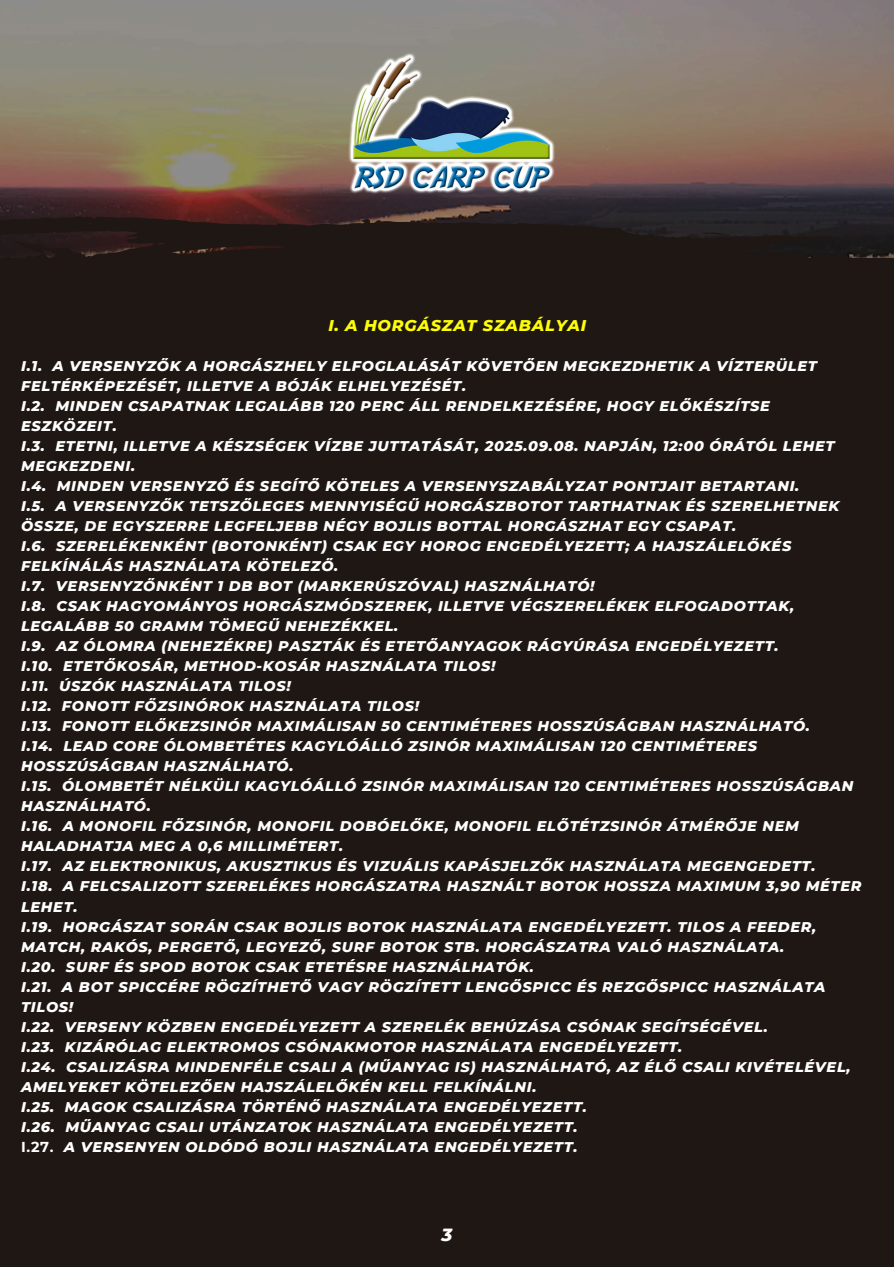
<style>
.page{position:relative;width:894px;height:1267px;background:#fff}
.page>*{position:absolute;margin:0;border:0;box-sizing:border-box;transform-origin:0 0}
.t1{font:italic 800 18px "Montserrat";color:#fff}
.t2{font:italic 800 15.87px "Montserrat";letter-spacing:.05em;color:#fdfd08}
.t3{font:italic 800 14.37px/20px "Montserrat";letter-spacing:.05em;color:#fff}
.s1{font-weight:700;font-style:normal}
</style>
<div class="page">
<div style="left:0;top:0;width:893px;height:1267px;background:#1f1713"></div>
<img style="left:0;top:0;width:893px;height:215px">
<svg style="left:0;top:215px;width:893px;height:43px"></svg>
<img style="left:312px;top:0;width:289px;height:199px">
<p class="t2" style="left:328px;top:313px;width:259px">I. A HORGÁSZAT SZABÁLYAI</p>
<p class="t3" style="left:21px;top:355px;width:841px">I.1. A VERSENYZŐK A HORGÁSZHELY ELFOGLALÁSÁT KÖVETŐEN MEGKEZDHETIK A VÍZTERÜLET FELTÉRKÉPEZÉSÉT, ILLETVE A BÓJÁK ELHELYEZÉSÉT.<br>I.2. MINDEN CSAPATNAK LEGALÁBB 120 PERC ÁLL RENDELKEZÉSÉRE, HOGY ELŐKÉSZÍTSE ESZKÖZEIT.<br>I.3. ETETNI, ILLETVE A KÉSZSÉGEK VÍZBE JUTTATÁSÁT, 2025.09.08. NAPJÁN, 12:00 ÓRÁTÓL LEHET MEGKEZDENI.<br>I.4. MINDEN VERSENYZŐ ÉS SEGÍTŐ KÖTELES A VERSENYSZABÁLYZAT PONTJAIT BETARTANI.<br>I.5. A VERSENYZŐK TETSZŐLEGES MENNYISÉGŰ HORGÁSZBOTOT TARTHATNAK ÉS SZERELHETNEK ÖSSZE, DE EGYSZERRE LEGFELJEBB NÉGY BOJLIS BOTTAL HORGÁSZHAT EGY CSAPAT.<br>I.6. SZERELÉKENKÉNT (BOTONKÉNT) CSAK EGY HOROG ENGEDÉLYEZETT; A HAJSZÁLELŐKÉS FELKÍNÁLÁS HASZNÁLATA KÖTELEZŐ.<br>I.7. VERSENYZŐNKÉNT 1 DB BOT (MARKERÚSZÓVAL) HASZNÁLHATÓ!<br>I.8. CSAK HAGYOMÁNYOS HORGÁSZMÓDSZEREK, ILLETVE VÉGSZERELÉKEK ELFOGADOTTAK, LEGALÁBB 50 GRAMM TÖMEGŰ NEHEZÉKKEL.<br>I.9. AZ ÓLOMRA (NEHEZÉKRE) PASZTÁK ÉS ETETŐANYAGOK RÁGYÚRÁSA ENGEDÉLYEZETT.<br>I.10. ETETŐKOSÁR, METHOD-KOSÁR HASZNÁLATA TILOS!<br>I.11. ÚSZÓK HASZNÁLATA TILOS!<br>I.12. FONOTT FŐZSINÓROK HASZNÁLATA TILOS!<br>I.13. FONOTT ELŐKEZSINÓR MAXIMÁLISAN 50 CENTIMÉTERES HOSSZÚSÁGBAN HASZNÁLHATÓ.<br>I.14. LEAD CORE ÓLOMBETÉTES KAGYLÓÁLLÓ ZSINÓR MAXIMÁLISAN 120 CENTIMÉTERES HOSSZÚSÁGBAN HASZNÁLHATÓ.<br>I.15. ÓLOMBETÉT NÉLKÜLI KAGYLÓÁLLÓ ZSINÓR MAXIMÁLISAN 120 CENTIMÉTERES HOSSZÚSÁGBAN HASZNÁLHATÓ.<br>I.16. A MONOFIL FŐZSINÓR, MONOFIL DOBÓELŐKE, MONOFIL ELŐTÉTZSINÓR ÁTMÉRŐJE NEM HALADHATJA MEG A 0,6 MILLIMÉTERT.<br>I.17. AZ ELEKTRONIKUS, AKUSZTIKUS ÉS VIZUÁLIS KAPÁSJELZŐK HASZNÁLATA MEGENGEDETT.<br>I.18. A FELCSALIZOTT SZERELÉKES HORGÁSZATRA HASZNÁLT BOTOK HOSSZA MAXIMUM 3,90 MÉTER LEHET.<br>I.19. HORGÁSZAT SORÁN CSAK BOJLIS BOTOK HASZNÁLATA ENGEDÉLYEZETT. TILOS A FEEDER, MATCH, RAKÓS, PERGETŐ, LEGYEZŐ, SURF BOTOK STB. HORGÁSZATRA VALÓ HASZNÁLATA.<br>I.20. SURF ÉS SPOD BOTOK CSAK ETETÉSRE HASZNÁLHATÓK.<br>I.21. A BOT SPICCÉRE RÖGZÍTHETŐ VAGY RÖGZÍTETT LENGŐSPICC ÉS REZGŐSPICC HASZNÁLATA TILOS!<br>I.22. VERSENY KÖZBEN ENGEDÉLYEZETT A SZERELÉK BEHÚZÁSA CSÓNAK SEGÍTSÉGÉVEL.<br>I.23. KIZÁRÓLAG ELEKTROMOS CSÓNAKMOTOR HASZNÁLATA ENGEDÉLYEZETT.<br>I.24. CSALIZÁSRA MINDENFÉLE CSALI A (MŰANYAG IS) HASZNÁLHATÓ, AZ ÉLŐ CSALI KIVÉTELÉVEL, AMELYEKET KÖTELEZŐEN HAJSZÁLELŐKÉN KELL FELKÍNÁLNI.<br>I.25. MAGOK CSALIZÁSRA TÖRTÉNŐ HASZNÁLATA ENGEDÉLYEZETT.<br>I.26. MŰANYAG CSALI UTÁNZATOK HASZNÁLATA ENGEDÉLYEZETT.<br><span class="s1">I.27.</span> A VERSENYEN OLDÓDÓ BOJLI HASZNÁLATA ENGEDÉLYEZETT.</p>
<p class="t1" style="left:441px;top:1221px;width:12px">3</p>
</div>
